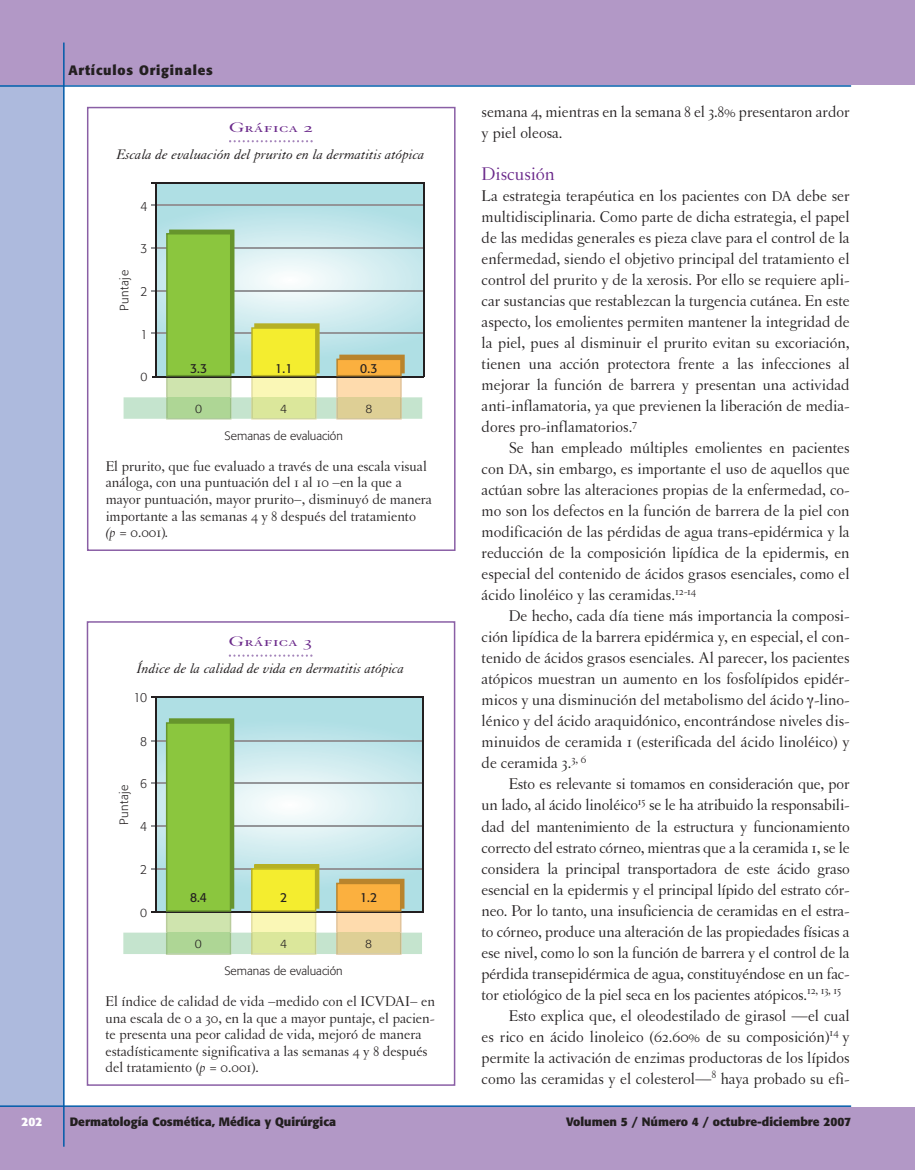
<style>
.page{position:relative;width:915px;height:1170px;background:#fff}
.page>*{position:absolute;margin:0;border:0;box-sizing:border-box;transform-origin:0 0}
.t1{font:19.5px "Letras Oldstyle";color:#6a288a}
.t2{font:16.5px/21px "Letras Oldstyle";letter-spacing:-.01em;color:#231f20;text-align:justify}
.t3{font:15px/16.5px "Letras Oldstyle";color:#231f20}
.t4{font:italic 15px "Granjon";color:#231f20}
.t5{font:15px "Granjon SC";color:#6a288a;scale:1.4 1}
.t6{font:700 13.5px "Formata";letter-spacing:.06em;color:#231f20}
.t7{font:13.05px "Formata";color:#231f20;scale:.92 1}
.t8{font:300 13.05px "Formata";color:#231f20;scale:.92 1}
.t9{font:700 12px "Formata";color:#231f20}
.t10{font:300 12px "Formata";color:#231f20}
.t11{font:300 12px "Formata";letter-spacing:.05em;color:#231f20}
.t12{font:700 12px "Formata";color:#fff}
.s1{font-style:italic}
.s2{font-size:15px}
</style>
<div class="page">
<div style="left:0;top:0;width:64px;height:1169px;background:#adbadd"></div>
<div style="left:0;top:1106px;width:914px;height:63px;background:#b298c6"></div>
<div style="left:0;top:0;width:914px;height:85px;background:#b298c6"></div>
<hr style="left:0;top:1105px;width:850px;height:1px;background:#015ba9">
<hr style="left:0;top:85px;width:850px;height:2px;background:#015ba9">
<hr style="left:63px;top:43px;width:2px;height:1103px;background:#015ba9">
<svg style="left:157px;top:184px;width:265px;height:45px;background:#b3e0e5"></svg>
<hr style="left:151px;top:204px;width:272px;height:2px;background:#939598">
<hr style="left:422px;top:183px;width:2px;height:194px;background:#231f20">
<hr style="left:155px;top:182px;width:2px;height:194px;background:#231f20">
<hr style="left:151px;top:182px;width:272px;height:2px;background:#231f20">
<svg style="left:123px;top:229px;width:299px;height:190px;background:#c8ddaf"></svg>
<div style="left:87px;top:107px;width:368px;height:444px;border:2px solid #8a5fa5"></div>
<svg style="left:229px;top:140px;width:83px;height:2px"></svg>
<div style="left:156px;top:697px;width:267px;height:214px;background:#afdfe4"></div>
<hr style="left:422px;top:697px;width:2px;height:215px;background:#231f20">
<hr style="left:155px;top:696px;width:2px;height:215px;background:#231f20">
<hr style="left:151px;top:696px;width:272px;height:2px;background:#231f20">
<svg style="left:123px;top:718px;width:299px;height:236px"></svg>
<div style="left:87px;top:621px;width:368px;height:464px;border:2px solid #8a5fa5"></div>
<svg style="left:229px;top:654px;width:83px;height:2px"></svg>
<p class="t6" style="left:68px;top:64px;width:146px">Artículos Originales</p>
<p class="t5" style="left:229px;top:122px;width:61px">Gráfica 2</p>
<p class="t4" style="left:117px;top:149px;width:309px">Escala de evaluación del prurito en la dermatitis atópica</p>
<p class="t8" style="left:140px;top:201px;width:9px">4</p>
<p class="t11" style="left:119px;top:311px;width:42px;rotate:-90deg">Puntaje</p>
<p class="t8" style="left:140px;top:243px;width:9px">3</p>
<p class="t8" style="left:140px;top:286px;width:9px">2</p>
<p class="t8" style="left:140px;top:328px;width:9px">1</p>
<p class="t10" style="left:140px;top:372px;width:8px">0</p>
<p class="t7" style="left:190px;top:362px;width:20px">3.3</p>
<p class="t10" style="left:195px;top:403px;width:8px">0</p>
<p class="t7" style="left:275px;top:362px;width:20px">1.1</p>
<p class="t7" style="left:360px;top:362px;width:20px">0.3</p>
<p class="t10" style="left:280px;top:403px;width:8px">4</p>
<p class="t10" style="left:224px;top:430px;width:120px">Semanas de evaluación</p>
<p class="t10" style="left:365px;top:403px;width:8px">8</p>
<p class="t3" style="left:106px;top:457px;width:327px">El prurito, que fue evaluado a través de una escala visual análoga, con una puntuación del 1 al 10 –en la que a mayor puntuación, mayor prurito–, disminuyó de manera importante a las semanas 4 y 8 después del tratamiento<br><span class="s1">(p</span> = 0.001)<span class="s1">.</span></p>
<p class="t5" style="left:229px;top:636px;width:61px">Gráfica 3</p>
<p class="t4" style="left:137px;top:663px;width:269px">Índice de la calidad de vida en dermatitis atópica</p>
<p class="t8" style="left:133px;top:691px;width:16px">10</p>
<p class="t8" style="left:140px;top:735px;width:9px">8</p>
<p class="t11" style="left:119px;top:825px;width:42px;rotate:-90deg">Puntaje</p>
<p class="t8" style="left:140px;top:778px;width:9px">6</p>
<p class="t8" style="left:140px;top:821px;width:9px">4</p>
<p class="t8" style="left:140px;top:863px;width:9px">2</p>
<p class="t10" style="left:140px;top:907px;width:8px">0</p>
<p class="t7" style="left:190px;top:891px;width:20px">8.4</p>
<p class="t10" style="left:195px;top:938px;width:8px">0</p>
<p class="t7" style="left:280px;top:891px;width:9px">2</p>
<p class="t7" style="left:360px;top:891px;width:20px">1.2</p>
<p class="t10" style="left:280px;top:938px;width:8px">4</p>
<p class="t10" style="left:224px;top:965px;width:120px">Semanas de evaluación</p>
<p class="t10" style="left:365px;top:938px;width:8px">8</p>
<p class="t3" style="left:105px;top:992px;width:331px">El índice de calidad de vida –medido con el ICVDAI– en una escala de 0 a 30, en la que a mayor puntaje, el pacien&shy;te presenta una peor calidad de vida, mejoró de manera estadísticamente significativa a las semanas 4 y 8 después del tratamiento (<span class="s1">p</span> = 0.001).</p>
<p class="t2" style="left:481px;top:101px;width:369px">semana 4, mientras en la semana 8 el 3.8% presentaron ardor y piel oleosa.</p>
<p class="t1" style="left:481px;top:162px;width:75px">Discusión</p>
<p class="t2" style="left:481px;top:185px;width:369px">La estrategia terapéutica en los pacientes con <span class="s2">DA</span> debe ser multidisciplinaria. Como parte de dicha estrategia, el papel de las medidas generales es pieza clave para el control de la enfermedad, siendo el objetivo principal del tratamiento el control del prurito y de la xerosis. Por ello se requiere apli&shy;car sustancias que restablezcan la turgencia cutánea. En este aspecto, los emolientes permiten mantener la integridad de la piel, pues al disminuir el prurito evitan su excoriación, tienen una acción protectora frente a las infecciones al mejorar la función de barrera y presentan una actividad anti-inflamatoria, ya que previenen la liberación de media&shy;dores pro-inflamatorios.<sup>7</sup></p>
<p class="t2" style="left:481px;top:437px;width:369px;text-indent:27px">Se han empleado múltiples emolientes en pacientes con <span class="s2">DA</span>, sin embargo, es importante el uso de aquellos que actúan sobre las alteraciones propias de la enfermedad, co&shy;mo son los defectos en la función de barrera de la piel con modificación de las pérdidas de agua trans-epidérmica y la reducción de la composición lipídica de la epidermis, en especial del contenido de ácidos grasos esenciales, como el ácido linoléico y las ceramidas.<sup>12-14</sup></p>
<p class="t2" style="left:481px;top:605px;width:369px;text-indent:27px">De hecho, cada día tiene más importancia la composi&shy;ción lipídica de la barrera epidérmica y, en especial, el con&shy;tenido de ácidos grasos esenciales. Al parecer, los pacientes atópicos muestran un aumento en los fosfolípidos epidér&shy;micos y una disminución del metabolismo del ácido -lino&shy;lénico y del ácido araquidónico, encontrándose niveles dis&shy;minuidos de ceramida 1 (esterificada del ácido linoléico) y de ceramida 3.<sup>3,</sup> <sup>6</sup></p>
<p class="t2" style="left:508px;top:773px;width:342px">Esto es relevante si tomamos en consideración que, por</p>
<p class="t2" style="left:481px;top:794px;width:369px">un lado, al ácido linoléico<sup>15</sup> se le ha atribuido la responsabili-</p>
<p class="t2" style="left:481px;top:815px;width:369px">dad del mantenimiento de la estructura y funcionamiento</p>
<p class="t2" style="left:481px;top:836px;width:369px">correcto del estrato córneo, mientras que a la ceramida 1, se le</p>
<p class="t2" style="left:481px;top:857px;width:369px">considera la principal transportadora de este ácido graso</p>
<p class="t2" style="left:481px;top:878px;width:369px">esencial en la epidermis y el principal lípido del estrato cór-</p>
<p class="t2" style="left:481px;top:899px;width:369px">neo. Por lo tanto, una insuficiencia de ceramidas en el estra-</p>
<p class="t2" style="left:481px;top:920px;width:369px">to córneo, produce una alteración de las propiedades físicas a</p>
<p class="t2" style="left:481px;top:941px;width:369px">ese nivel, como lo son la función de barrera y el control de la</p>
<p class="t2" style="left:481px;top:962px;width:369px">pérdida transepidérmica de agua, constituyéndose en un fac-</p>
<p class="t2" style="left:481px;top:983px;width:361px">tor etiológico de la piel seca en los pacientes atópicos.<sup>12,</sup> <sup>13,</sup> <sup>15</sup></p>
<p class="t2" style="left:508px;top:1004px;width:342px">Esto explica que, el oleodestilado de girasol —el cual</p>
<p class="t2" style="left:481px;top:1025px;width:369px">es rico en ácido linoleico (62.60% de su composición)<sup>14</sup> y</p>
<p class="t2" style="left:481px;top:1046px;width:369px">permite la activación de enzimas productoras de los lípidos</p>
<p class="t2" style="left:481px;top:1067px;width:369px">como las ceramidas y el colesterol—<sup>8</sup> haya probado su efi-</p>
<p class="t12" style="left:21px;top:1116px;width:22px">202</p>
<p class="t9" style="left:70px;top:1116px;width:268px">Dermatología Cosmética, Médica y Quirúrgica</p>
<p class="t9" style="left:566px;top:1116px;width:286px">Volumen 5 / Número 4 / octubre-diciembre 2007</p>
</div>
